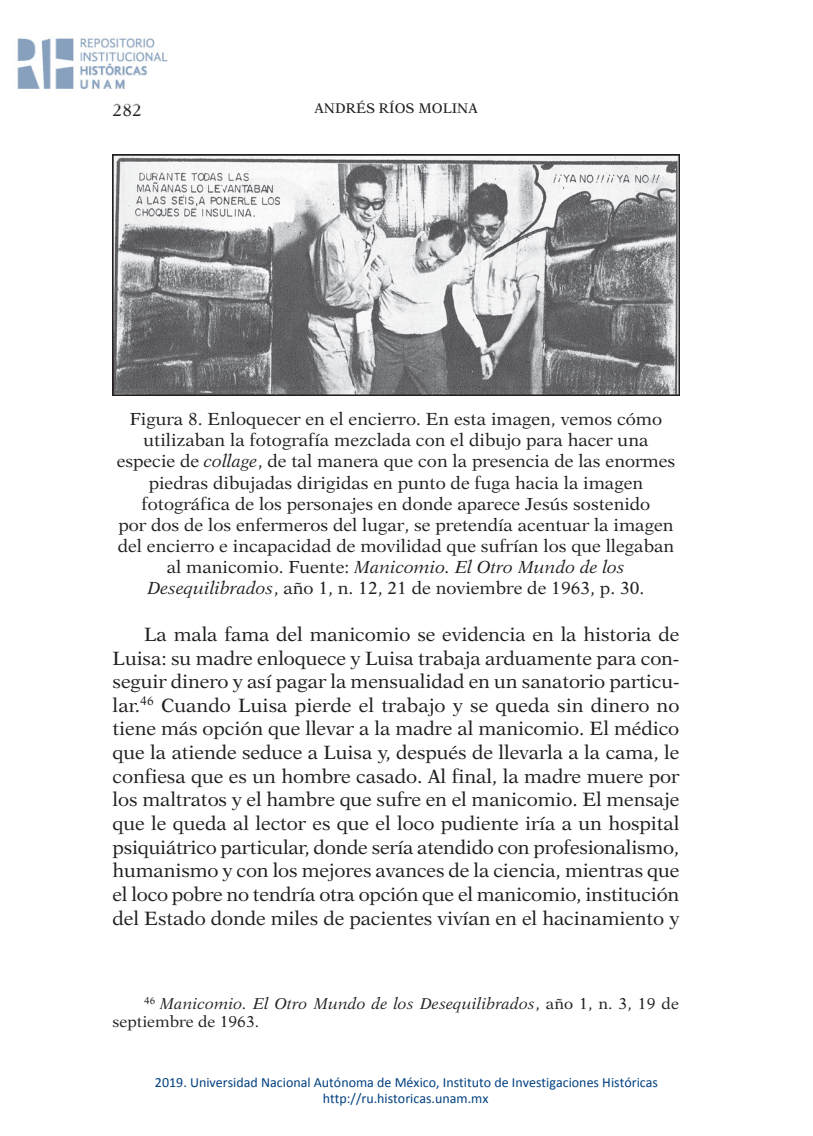
<style>
.page{position:relative;width:813px;height:1136px;background:#fff}
.page>*{position:absolute;margin:0;border:0;box-sizing:border-box;transform-origin:0 0}
.t1{font:19.25px/23.6px "New Aster";letter-spacing:-.005em;color:#231f20;text-align:justify}
.t2{font:17.5px/21px "New Aster";color:#231f20;text-align:center}
.t3{font:italic 15.75px/17.5px "New Aster";letter-spacing:.005em;color:#231f20}
.t4{font:14px/16.8px "Calibri";color:#004080;text-align:center}
.t5{font:14px "New Aster";color:#231f20}
.s1{font-style:italic}
.s2{font-style:normal}
</style>
<div class="page">
<img style="left:113px;top:155px;width:566px;height:240px">
<img style="left:17px;top:38px;width:151px;height:51px">
<p class="t2" style="left:113px;top:99px;width:31px">282</p>
<p class="t5" style="left:314px;top:100px;width:165px">ANDRÉS RÍOS MOLINA</p>
<p class="t2" style="left:117px;top:408px;width:560px">Figura 8. Enloquecer en el encierro. En esta imagen, vemos cómo utilizaban la fotografía mezclada con el dibujo para hacer una especie de <span class="s1">collage</span>, de tal manera que con la presencia de las enormes piedras dibujadas dirigidas en punto de fuga hacia la imagen fotográfica de los personajes en donde aparece Jesús sostenido<br>por dos de los enfermeros del lugar, se pretendía acentuar la imagen del encierro e incapacidad de movilidad que sufrían los que llegaban al manicomio. Fuente: <span class="s1">Manicomio. El Otro Mundo de los Desequilibrados</span>, año 1, n. 12, 21 de noviembre de 1963, p. 30.</p>
<p class="t1" style="left:113px;top:622px;width:568px;text-indent:31px">La mala fama del manicomio se evidencia en la historia de Luisa: su madre enloquece y Luisa trabaja arduamente para con&shy;seguir dinero y así pagar la mensualidad en un sanatorio particu&shy;lar.<sup>46</sup> Cuando Luisa pierde el trabajo y se queda sin dinero no tiene más opción que llevar a la madre al manicomio. El médico que la atiende seduce a Luisa y, después de llevarla a la cama, le confiesa que es un hombre casado. Al final, la madre muere por los maltratos y el hambre que sufre en el manicomio. El mensaje que le queda al lector es que el loco pudiente iría a un hospital psiquiátrico particular, donde sería atendido con profesionalismo, humanismo y con los mejores avances de la ciencia, mientras que el loco pobre no tendría otra opción que el manicomio, institución del Estado donde miles de pacientes vivían en el hacinamiento y</p>
<p class="t3" style="left:113px;top:994px;width:568px;text-indent:32px"><sup>46</sup> Manicomio. El Otro Mundo de los Desequilibrados<span class="s2">, año 1, n. 3, 19 de septiembre de 1963.</span></p>
<p class="t4" style="left:155px;top:1073px;width:504px">2019. Universidad Nacional Autónoma de México, Instituto de Investigaciones Históricas http://ru.historicas.unam.mx</p>
</div>
